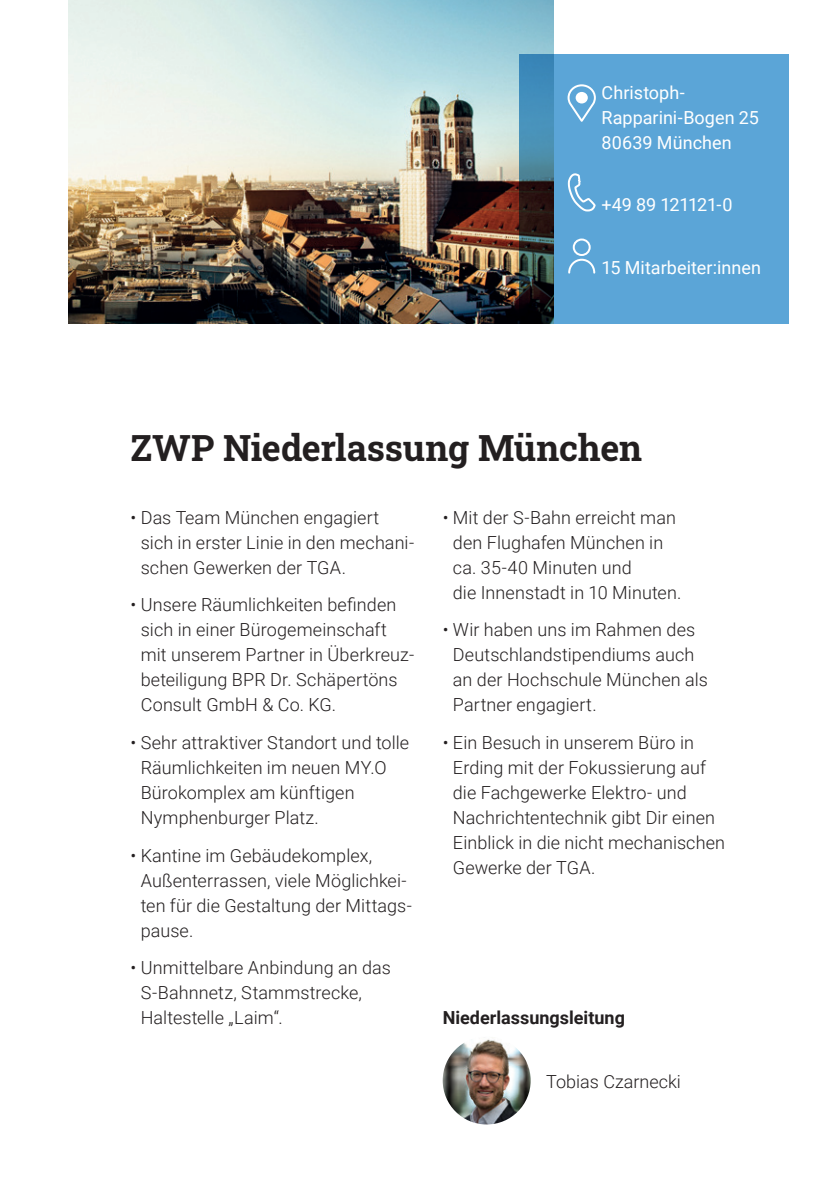
<style>
.page{position:relative;width:840px;height:1191px;background:#fff}
.page>*{position:absolute;margin:0;border:0;box-sizing:border-box;transform-origin:0 0}
.t1{font:36px "Roboto Slab";letter-spacing:-.005em;color:#231f20}
.t2{font:300 18px/25px "Roboto";letter-spacing:.005em;color:#231f20}
.t3{font:18px/25px "Roboto";letter-spacing:.005em;color:#fff}
.t4{font:700 18px "Roboto";color:#231f20}
.t5{font:18px "Roboto";letter-spacing:-.015em;color:#fff}
</style>
<div class="page">
<img style="left:68px;top:0;width:485px;height:323px">
<img style="left:442px;top:1036px;width:88px;height:88px;border-radius:44px">
<div style="left:519px;top:54px;width:269px;height:269px;background:#5ba5d7"></div>
<svg style="left:567px;top:84px;width:29px;height:38px"></svg>
<div style="left:572px;top:238px;width:18px;height:18px;border:2px solid #fff;border-radius:50%"></div>
<svg style="left:568px;top:258px;width:28px;height:16px"></svg>
<svg style="left:567px;top:173px;width:29px;height:39px"></svg>
<p class="t3" style="left:601px;top:79px;width:159px">Christoph-<br>Rapparini-Bogen 25<br>80639 München</p>
<p class="t5" style="left:601px;top:192px;width:132px">+49 89 121121-0</p>
<p class="t3" style="left:601px;top:254px;width:161px">15 Mitarbeiter:innen</p>
<p class="t1" style="left:130px;top:423px;width:513px">ZWP Niederlassung München</p>
<p class="t2" style="left:141px;top:504px;width:275px;text-indent:-10px">• Das Team München engagiert sich in erster Linie in den mechani&shy;schen Gewerken der TGA.</p>
<p class="t2" style="left:141px;top:592px;width:275px;text-indent:-10px">• Unsere Räumlichkeiten befinden sich in einer Bürogemeinschaft mit unserem Partner in Überkreuz&shy;beteiligung BPR Dr. Schäpertöns<br>Consult GmbH &amp; Co. KG.</p>
<p class="t2" style="left:141px;top:729px;width:270px;text-indent:-10px">• Sehr attraktiver Standort und tolle<br>Räumlichkeiten im neuen MY.O<br>Bürokomplex am künftigen<br>Nymphenburger Platz.</p>
<p class="t2" style="left:141px;top:842px;width:273px;text-indent:-10px">• Kantine im Gebäudekomplex,<br>Außenterrassen, viele Möglichkei&shy;ten für die Gestaltung der Mittags&shy;pause.</p>
<p class="t2" style="left:141px;top:954px;width:252px;text-indent:-10px">• Unmittelbare Anbindung an das<br>S-Bahnnetz, Stammstrecke,<br>Haltestelle „Laim“.</p>
<p class="t2" style="left:452px;top:504px;width:230px;text-indent:-10px">• Mit der S-Bahn erreicht man den Flughafen München in ca. 35-40 Minuten und<br>die Innenstadt in 10 Minuten.</p>
<p class="t2" style="left:452px;top:617px;width:256px;text-indent:-10px">• Wir haben uns im Rahmen des<br>Deutschlandstipendiums auch an der Hochschule München als<br>Partner engagiert.</p>
<p class="t2" style="left:452px;top:729px;width:273px;text-indent:-10px">• Ein Besuch in unserem Büro in<br>Erding mit der Fokussierung auf die Fachgewerke Elektro- und<br>Nachrichtentechnik gibt Dir einen<br>Einblick in die nicht mechanischen<br>Gewerke der TGA.</p>
<p class="t4" style="left:442px;top:1005px;width:184px">Niederlassungsleitung</p>
<p class="t2" style="left:546px;top:1068px;width:136px">Tobias Czarnecki</p>
</div>
